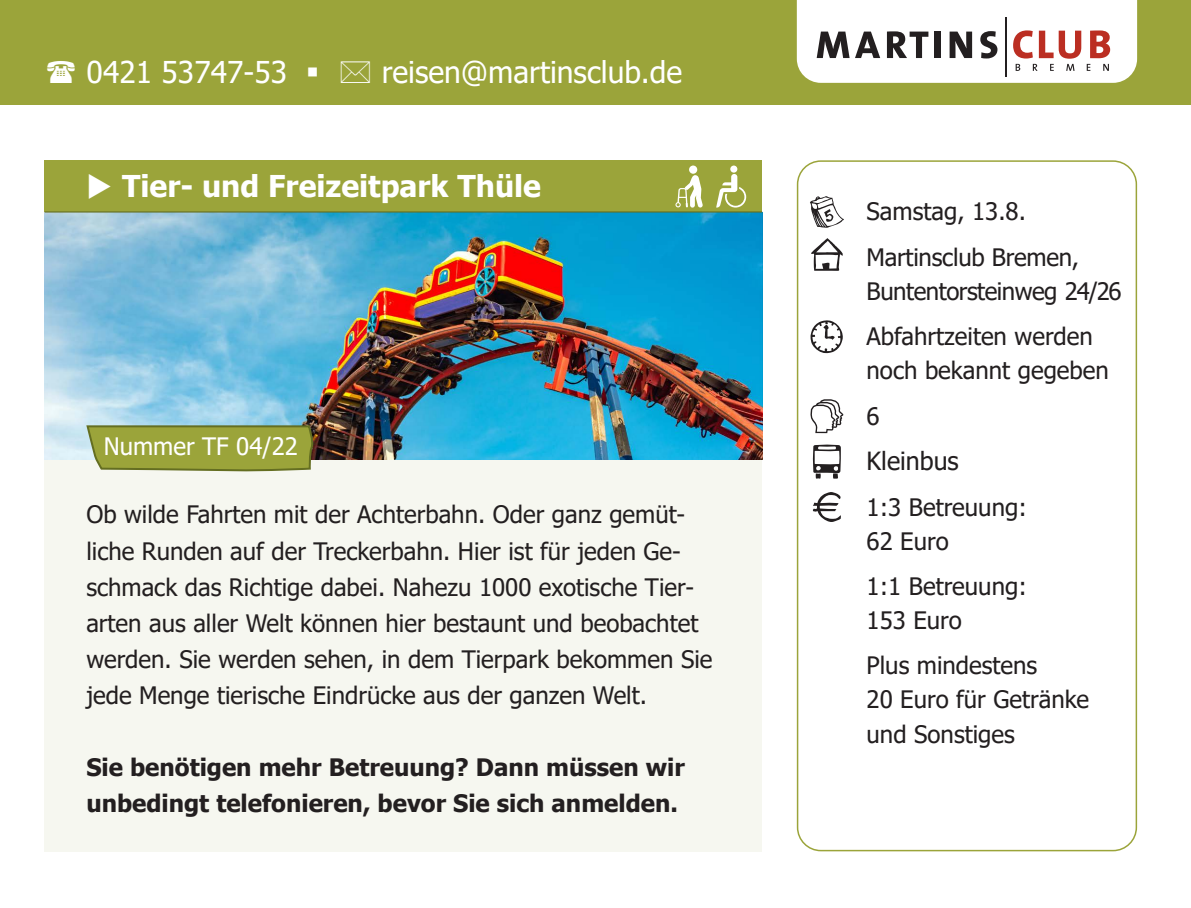
<style>
.page{position:relative;width:1191px;height:908px;background:#fff}
.page>*{position:absolute;margin:0;border:0;box-sizing:border-box;transform-origin:0 0}
.t1{font:30px "Tahoma";color:#fff}
.Kursname_DIN_15_Pt{font:700 30px "Tahoma";color:#fff}
.Bedingungen_DIN{font:25px "Tahoma";color:#231f20}
.Bedingungen_DIN-2{font:24px/36px "Tahoma";color:#231f20}
.t2{font:700 24px/36px "Tahoma";color:#231f20}
.Bedingungen_DIN-3{font:24px/34px "Tahoma";letter-spacing:-.02em;color:#231f20}
.Bedingungen_Comic{font:24px "Tahoma";color:#fff}
</style>
<div class="page">
<div style="left:797px;top:160px;width:340px;height:690px;border:2px solid #9ba43a;border-radius:23px"></div>
<div style="left:45px;top:451px;width:717px;height:399px;background:#f6f7f0"></div>
<img style="left:45px;top:212px;width:717px;height:247px">
<div style="left:45px;top:160px;width:717px;height:51px;background:#9ba43a"></div>
<hr style="left:45px;top:211px;width:717px;height:1px;background:#646e21">
<svg style="left:86px;top:424px;width:230px;height:48px;background:#9aa347"></svg>
<svg style="left:810px;top:196px;width:34px;height:31px"></svg>
<svg style="left:811px;top:238px;width:31px;height:33px"></svg>
<svg style="left:810px;top:320px;width:32px;height:33px"></svg>
<svg style="left:810px;top:399px;width:33px;height:34px"></svg>
<svg style="left:813px;top:444px;width:28px;height:34px"></svg>
<svg style="left:813px;top:492px;width:28px;height:29px"></svg>
<svg style="left:716px;top:165px;width:30px;height:42px"></svg>
<div style="left:689px;top:165px;width:8px;height:9px;background:#fff;border-radius:50%"></div>
<svg style="left:675px;top:175px;width:28px;height:32px"></svg>
<div style="left:0;top:0;width:1191px;height:105px;background:#9ba43a"></div>
<svg style="left:797px;top:0;width:340px;height:83px;background:#e6dfdd"></svg>
<p class="t1" style="left:87px;top:52px;width:234px">0421 53747-53 ▪</p>
<p class="t1" style="left:382px;top:52px;width:302px">reisen@martinsclub.de</p>
<p class="Kursname_DIN_15_Pt" style="left:86px;top:165px;width:456px">◆ Tier- und Freizeitpark Thüle</p>
<p class="Bedingungen_Comic" style="left:104px;top:430px;width:196px">Nummer TF 04/22</p>
<p class="Bedingungen_DIN-2" style="left:86px;top:498px;width:627px">Ob wilde Fahrten mit der Achterbahn. Oder ganz gemüt&shy;liche Runden auf der Treckerbahn. Hier ist für jeden Ge&shy;schmack das Richtige dabei. Nahezu 1000 exotische Tier&shy;arten aus aller Welt können hier bestaunt und beobachtet werden. Sie werden sehen, in dem Tierpark bekommen Sie jede Menge tierische Eindrücke aus der ganzen Welt.</p>
<p class="t2" style="left:86px;top:749px;width:600px">Sie benötigen mehr Betreuung? Dann müssen wir unbedingt telefonieren, bevor Sie sich anmelden.</p>
<p class="Bedingungen_DIN-2" style="left:866px;top:195px;width:161px">Samstag, 13.8.</p>
<p class="Bedingungen_DIN-3" style="left:866px;top:241px;width:257px">Martinsclub Bremen,<br>Buntentorsteinweg 24/26</p>
<p class="Bedingungen_DIN-2" style="left:866px;top:321px;width:244px;line-height:34px">Abfahrtzeiten werden noch bekannt gegeben</p>
<p class="Bedingungen_DIN-2" style="left:866px;top:399px;width:15px">6</p>
<p class="Bedingungen_DIN" style="left:866px;top:444px;width:94px">Kleinbus</p>
<p class="Bedingungen_DIN-2" style="left:866px;top:491px;width:162px;line-height:34px">1:3 Betreuung:<br>62 Euro</p>
<p class="Bedingungen_DIN-2" style="left:866px;top:570px;width:162px;line-height:34px">1:1 Betreuung:<br>153 Euro</p>
<p class="Bedingungen_DIN-2" style="left:866px;top:649px;width:224px;line-height:34px">Plus mindestens<br>20 Euro für Getränke und Sonstiges</p>
</div>
